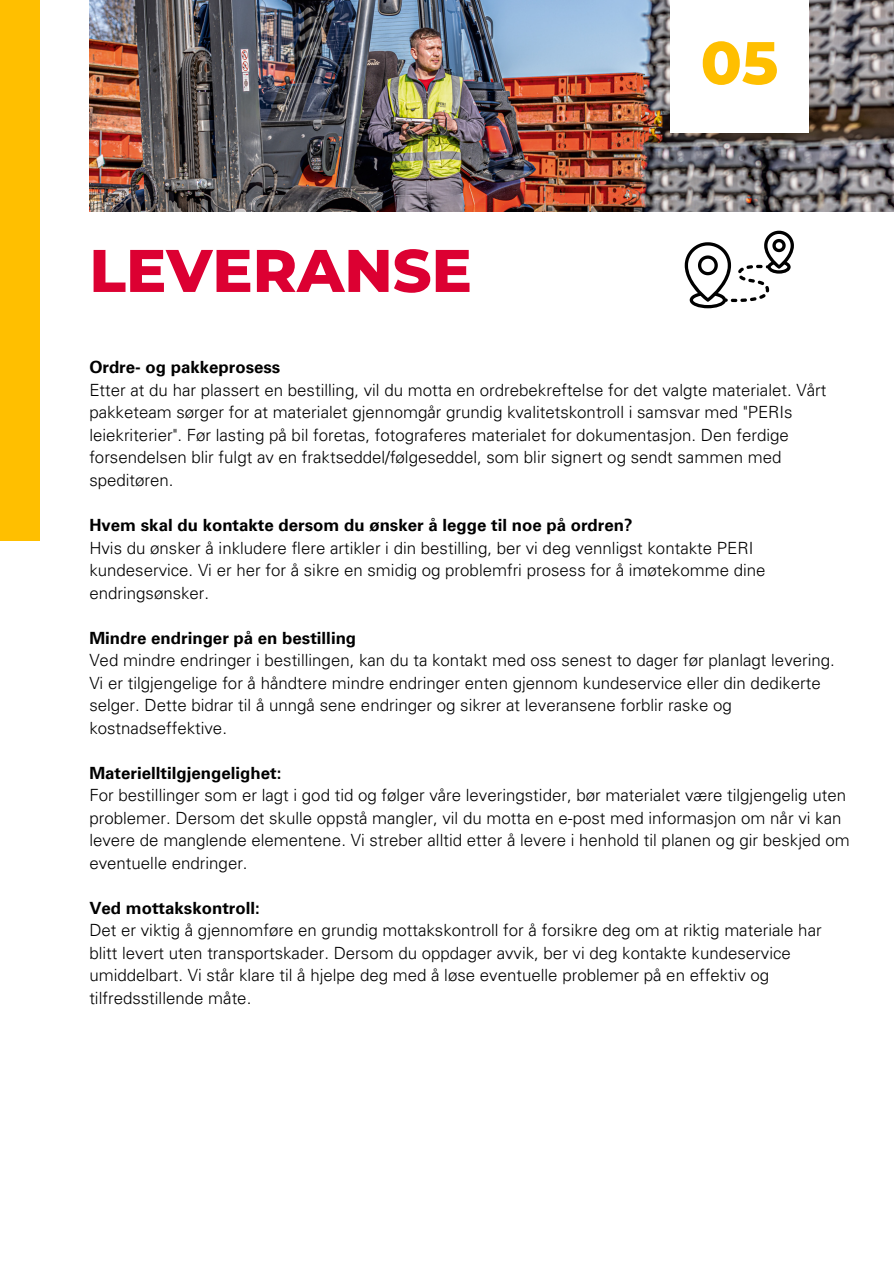
<style>
.page{position:relative;width:894px;height:1264px;background:#fff}
.page>*{position:absolute;margin:0;border:0;box-sizing:border-box;transform-origin:0 0}
.t1{font:800 60px "Montserrat";color:#dc0032}
.t2{font:800 60px "Montserrat";color:#ffbf00}
.t3{font:300 16.8px/22.5px "Univers LT Pro 45";color:#000}
.t4{font:700 16.8px "Univers LT Pro 65";color:#000}
</style>
<div class="page">
<img style="left:89px;top:0;width:804px;height:211px">
<div style="left:670px;top:0;width:138px;height:132px;background:#fff"></div>
<div style="left:0;top:0;width:40px;height:541px;background:#ffbf00"></div>
<svg style="left:684px;top:231px;width:109px;height:77px"></svg>
<h1 class="t1" style="left:89px;top:234px;width:384px">LEVERANSE</h1>
<h1 class="t2" style="left:700px;top:26px;width:79px">05</h1>
<p class="t4" style="left:89px;top:361px;width:192px">Ordre- og pakkeprosess</p>
<p class="t3" style="left:89px;top:381px;width:738px">Etter at du har plassert en bestilling, vil du motta en ordrebekreftelse for det valgte materialet. Vårt pakketeam sørger for at materialet gjennomgår grundig kvalitetskontroll i samsvar med "PERIs leiekriterier". Før lasting på bil foretas, fotograferes materialet for dokumentasjon. Den ferdige forsendelsen blir fulgt av en fraktseddel/følgeseddel, som blir signert og sendt sammen med speditøren.</p>
<p class="t4" style="left:89px;top:519px;width:544px">Hvem skal du kontakte dersom du ønsker å legge til noe på ordren?</p>
<p class="t3" style="left:89px;top:538px;width:677px">Hvis du ønsker å inkludere flere artikler i din bestilling, ber vi deg vennligst kontakte PERI kundeservice. Vi er her for å sikre en smidig og problemfri prosess for å imøtekomme dine endringsønsker.</p>
<p class="t4" style="left:89px;top:631px;width:268px">Mindre endringer på en bestilling</p>
<p class="t3" style="left:89px;top:651px;width:746px">Ved mindre endringer i bestillingen, kan du ta kontakt med oss senest to dager før planlagt levering.<br>Vi er tilgjengelige for å håndtere mindre endringer enten gjennom kundeservice eller din dedikerte selger. Dette bidrar til å unngå sene endringer og sikrer at leveransene forblir raske og kostnadseffektive.</p>
<p class="t4" style="left:89px;top:766px;width:193px">Materielltilgjengelighet:</p>
<p class="t3" style="left:89px;top:786px;width:761px">For bestillinger som er lagt i god tid og følger våre leveringstider, bør materialet være tilgjengelig uten problemer. Dersom det skulle oppstå mangler, vil du motta en e-post med informasjon om når vi kan levere de manglende elementene. Vi streber alltid etter å levere i henhold til planen og gir beskjed om eventuelle endringer.</p>
<p class="t4" style="left:89px;top:901px;width:172px">Ved mottakskontroll:</p>
<p class="t3" style="left:89px;top:921px;width:733px">Det er viktig å gjennomføre en grundig mottakskontroll for å forsikre deg om at riktig materiale har blitt levert uten transportskader. Dersom du oppdager avvik, ber vi deg kontakte kundeservice umiddelbart. Vi står klare til å hjelpe deg med å løse eventuelle problemer på en effektiv og tilfredsstillende måte.</p>
</div>
